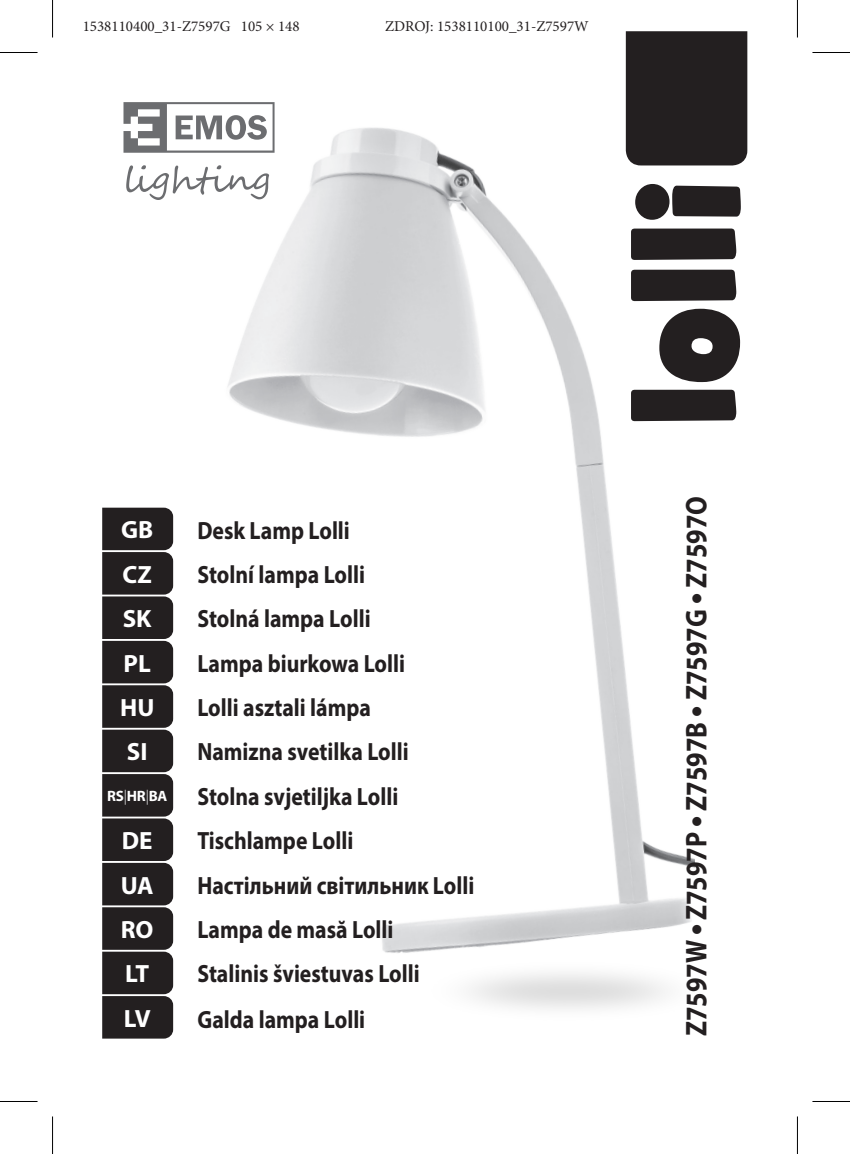
<style>
.page{position:relative;width:850px;height:1154px;background:#fff}
.page>*{position:absolute;margin:0;border:0;box-sizing:border-box;transform-origin:0 0}
.t1{font:700 30px "Myriad Pro";color:#231f20;scale:.87 1}
.t2{font:700 25px "Myriad Pro";color:#231f20;scale:.87 1}
.t3{font:700 25px "Myriad Pro";color:#fff}
.t4{font:15px "Minion Pro";color:#231f20}
.s1{font-size:15px;color:#fff}
.s2{font-weight:300;font-size:15px;color:#fff}
</style>
<div class="page">
<svg style="left:123px;top:102px;width:55px;height:98px"></svg>
<img style="left:178px;top:102px;width:516px;height:850px">
<hr style="left:102px;top:550px;width:85px;height:2px;background:#fff">
<hr style="left:102px;top:595px;width:85px;height:1px;background:#fff">
<hr style="left:102px;top:639px;width:85px;height:2px;background:#fff">
<hr style="left:102px;top:683px;width:85px;height:2px;background:#fff">
<hr style="left:102px;top:728px;width:85px;height:2px;background:#fff">
<hr style="left:102px;top:772px;width:85px;height:2px;background:#fff">
<hr style="left:102px;top:816px;width:85px;height:2px;background:#fff">
<hr style="left:102px;top:861px;width:85px;height:2px;background:#fff">
<hr style="left:102px;top:905px;width:85px;height:2px;background:#fff">
<hr style="left:102px;top:950px;width:85px;height:2px;background:#fff">
<svg style="left:102px;top:508px;width:71px;height:530px;background:#2e2b2c"></svg>
<div style="left:630px;top:390px;width:106px;height:31px;background:#231f20"></div>
<svg style="left:659px;top:309px;width:80px;height:73px"></svg>
<div style="left:630px;top:270px;width:106px;height:31px;background:#231f20"></div>
<svg style="left:630px;top:228px;width:106px;height:32px;background:#2d292a"></svg>
<svg style="left:635px;top:184px;width:105px;height:36px"></svg>
<div style="left:625px;top:31px;width:122px;height:134px;background:#231f20"></div>
<hr style="left:0;top:52px;width:38px;height:1px;background:#000">
<hr style="left:812px;top:52px;width:37px;height:1px;background:#000">
<hr style="left:0;top:1101px;width:38px;height:1px;background:#000">
<hr style="left:812px;top:1101px;width:37px;height:1px;background:#000">
<hr style="left:52px;top:0;width:1px;height:38px;background:#000">
<hr style="left:52px;top:1116px;width:1px;height:38px;background:#000">
<hr style="left:796px;top:0;width:1px;height:38px;background:#000">
<hr style="left:796px;top:1116px;width:1px;height:38px;background:#000">
<svg style="left:691px;top:925px;width:3px;height:9px"></svg>
<svg style="left:691px;top:817px;width:3px;height:9px"></svg>
<svg style="left:691px;top:706px;width:3px;height:9px"></svg>
<svg style="left:691px;top:594px;width:3px;height:9px"></svg>
<p class="t4" style="left:83px;top:16px;width:218px">1538110400_31-Z7597G 105 × 148</p>
<p class="t4" style="left:385px;top:16px;width:205px">ZDROJ: 1538110100_31-Z7597W</p>
<p class="t3" style="left:121px;top:514px;width:34px">GB</p>
<p class="t2" style="left:197px;top:514px;width:177px">Desk Lamp Lolli</p>
<p class="t3" style="left:122px;top:558px;width:31px">CZ</p>
<p class="t2" style="left:197px;top:558px;width:194px">Stolní lampa Lolli</p>
<p class="t3" style="left:123px;top:602px;width:30px">SK</p>
<p class="t2" style="left:197px;top:602px;width:200px">Stolná lampa Lolli</p>
<p class="t3" style="left:123px;top:647px;width:29px">PL</p>
<p class="t2" style="left:197px;top:647px;width:240px">Lampa biurkowa Lolli</p>
<p class="t3" style="left:120px;top:691px;width:36px">HU</p>
<p class="t2" style="left:197px;top:691px;width:201px">Lolli asztali lámpa</p>
<p class="t3" style="left:127px;top:735px;width:22px">SI</p>
<p class="t2" style="left:197px;top:735px;width:244px">Namizna svetilka Lolli</p>
<p class="t2" style="left:107px;top:780px;width:336px"><span class="s1">RS</span><span class="s2">|</span><span class="s1">HR</span><span class="s2">|</span><span class="s1">BA</span> Stolna svjetiljka Lolli</p>
<p class="t3" style="left:122px;top:824px;width:32px">DE</p>
<p class="t2" style="left:197px;top:824px;width:181px">Tischlampe Lolli</p>
<p class="t3" style="left:121px;top:869px;width:34px">UA</p>
<p class="t2" style="left:197px;top:869px;width:320px">Настільний світильник Lolli</p>
<p class="t3" style="left:121px;top:913px;width:34px">RO</p>
<p class="t2" style="left:197px;top:913px;width:227px">Lampa de masă Lolli</p>
<p class="t3" style="left:125px;top:957px;width:25px">LT</p>
<p class="t2" style="left:197px;top:957px;width:257px">Stalinis šviestuvas Lolli</p>
<p class="t3" style="left:124px;top:1002px;width:29px">LV</p>
<p class="t2" style="left:197px;top:1003px;width:194px">Galda lampa Lolli</p>
<p class="t1" style="left:676px;top:1036px;width:622px;rotate:-90deg">Z7597W Z7597P Z7597B Z7597G Z7597O</p>
</div>
